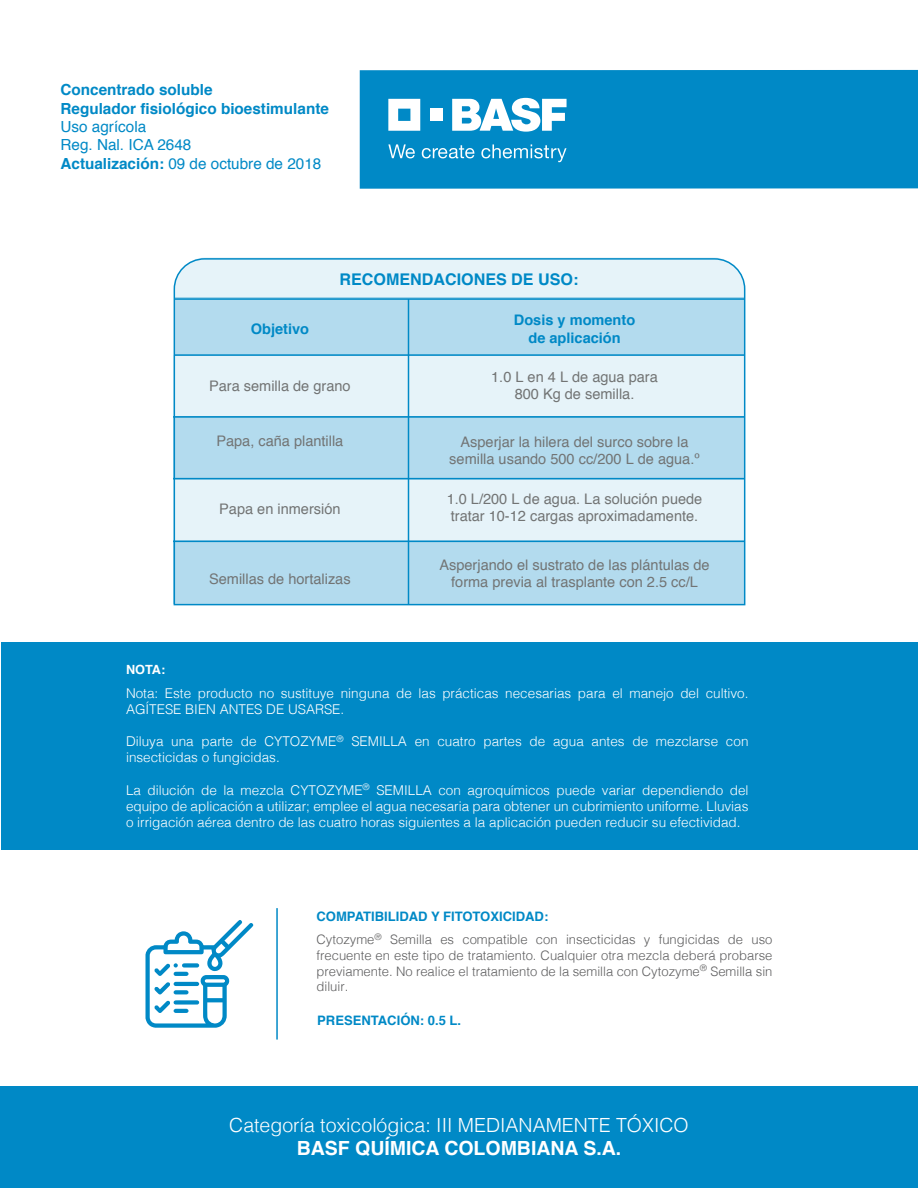
<style>
.page{position:relative;width:918px;height:1188px;background:#fff}
.page>*{position:absolute;margin:0;border:0;box-sizing:border-box;transform-origin:0 0}
.t1{font:300 19.5px "Helvetica";color:#fff}
.t2{font:700 19.5px "Helvetica";color:#fff}
.t3{font:700 16.05px "Helvetica";color:#0089c6}
.t4{font:15.3px/18.3px "Helvetica";color:#0089c6}
.t5{font:700 15.3px/18.3px "Helvetica";color:#0089c6}
.t6{font:14.55px/17.4px "Helvetica";color:#727474;text-align:center}
.t7{font:700 14.55px/17.4px "Helvetica";color:#0089c6;text-align:center}
.t8{font:300 13.5px/16.2px "Helvetica";color:#fff}
.t9{font:300 13.05px/15.6px "Helvetica";color:#5e5e5f;text-align:justify}
.t10{font:700 13.05px "Helvetica";color:#0089c6}
.t11{font:700 12.75px "Helvetica";color:#fff}
.s1{font-weight:700}
</style>
<div class="page">
<div style="left:360px;top:70px;width:558px;height:119px;background:#0089c6"></div>
<svg style="left:388px;top:99px;width:32px;height:32px"></svg>
<div style="left:430px;top:109px;width:12px;height:12px;background:#fff"></div>
<svg style="left:452px;top:98px;width:115px;height:34px"></svg>
<svg style="left:388px;top:144px;width:27px;height:14px"></svg>
<svg style="left:422px;top:145px;width:52px;height:13px"></svg>
<svg style="left:481px;top:144px;width:86px;height:18px"></svg>
<div style="left:2px;top:643px;width:916px;height:207px;background:#0089c6"></div>
<svg style="left:173px;top:257px;width:573px;height:349px;background:#c8e4f2"></svg>
<hr style="left:174px;top:354px;width:571px;height:2px;background:#0089c6">
<hr style="left:174px;top:298px;width:571px;height:2px;background:#0089c6">
<hr style="left:173px;top:416px;width:572px;height:2px;background:#0089c6">
<hr style="left:173px;top:478px;width:572px;height:1px;background:#0089c6">
<hr style="left:173px;top:540px;width:572px;height:2px;background:#0089c6">
<hr style="left:408px;top:299px;width:1px;height:305px;background:#0089c6">
<svg style="left:146px;top:920px;width:107px;height:108px"></svg>
<hr style="left:276px;top:908px;width:2px;height:132px;background:#0089c6">
<div style="left:0;top:1087px;width:918px;height:101px;background:#0089c6"></div>
<p class="t5" style="left:60px;top:81px;width:270px">Concentrado soluble<br>Regulador fisiológico bioestimulante</p>
<p class="t4" style="left:60px;top:118px;width:262px">Uso agrícola<br>Reg. Nal. ICA 2648<br><span class="s1">Actualización:</span> 09 de octubre de 2018</p>
<p class="t3" style="left:340px;top:266px;width:240px">RECOMENDACIONES DE USO:</p>
<p class="t7" style="left:251px;top:320px;width:60px">Objetivo</p>
<p class="t7" style="left:514px;top:311px;width:123px">Dosis y momento de aplicación</p>
<p class="t11" style="left:126px;top:659px;width:41px">NOTA:</p>
<p class="t6" style="left:209px;top:377px;width:143px">Para semilla de grano</p>
<p class="t6" style="left:216px;top:433px;width:129px">Papa, caña plantilla</p>
<p class="t6" style="left:219px;top:501px;width:123px">Papa en inmersión</p>
<p class="t6" style="left:209px;top:571px;width:143px">Semillas de hortalizas</p>
<p class="t6" style="left:491px;top:368px;width:168px">1.0 L en 4 L de agua para<br>800 Kg de semilla.</p>
<p class="t6" style="left:449px;top:433px;width:252px">Asperjar la hilera del surco sobre la semilla usando 500 cc/200 L de agua.º</p>
<p class="t6" style="left:447px;top:490px;width:257px;text-align:left">1.0 L/200 L de agua. La solución puede tratar 10-12 cargas aproximadamente.</p>
<p class="t6" style="left:439px;top:556px;width:272px">Asperjando el sustrato de las plántulas de forma previa al trasplante con 2.5 cc/L</p>
<p class="t8" style="left:126px;top:684px;width:624px">Nota: Este producto no sustituye ninguna de las prácticas necesarias para el manejo del cultivo.<br>AGÍTESE BIEN ANTES DE USARSE.</p>
<p class="t8" style="left:126px;top:732px;width:624px">Diluya una parte de CYTOZYME<sup>®</sup> SEMILLA en cuatro partes de agua antes de mezclarse con insecticidas o fungicidas.</p>
<p class="t8" style="left:126px;top:781px;width:624px;text-align:justify">La dilución de la mezcla CYTOZYME<sup>®</sup> SEMILLA con agroquímicos puede variar dependiendo del equipo de aplicación a utilizar; emplee el agua necesaria para obtener un cubrimiento uniforme. Lluvias o irrigación aérea dentro de las cuatro horas siguientes a la aplicación pueden reducir su efectividad.</p>
<p class="t10" style="left:317px;top:906px;width:233px">COMPATIBILIDAD Y FITOTOXICIDAD:</p>
<p class="t9" style="left:317px;top:931px;width:457px">Cytozyme<sup>®</sup> Semilla es compatible con insecticidas y fungicidas de uso frecuente en este tipo de tratamiento. Cualquier otra mezcla deberá probarse previamente. No realice el tratamiento de la semilla con Cytozyme<sup>®</sup> Semilla sin diluir.</p>
<p class="t10" style="left:317px;top:1010px;width:145px">PRESENTACIÓN: 0.5 L.</p>
<h1 class="t1" style="left:229px;top:1108px;width:461px">Categoría toxicológica: III MEDIANAMENTE TÓXICO</h1>
<h1 class="t2" style="left:297px;top:1133px;width:326px">BASF QUÍMICA COLOMBIANA S.A.</h1>
</div>
